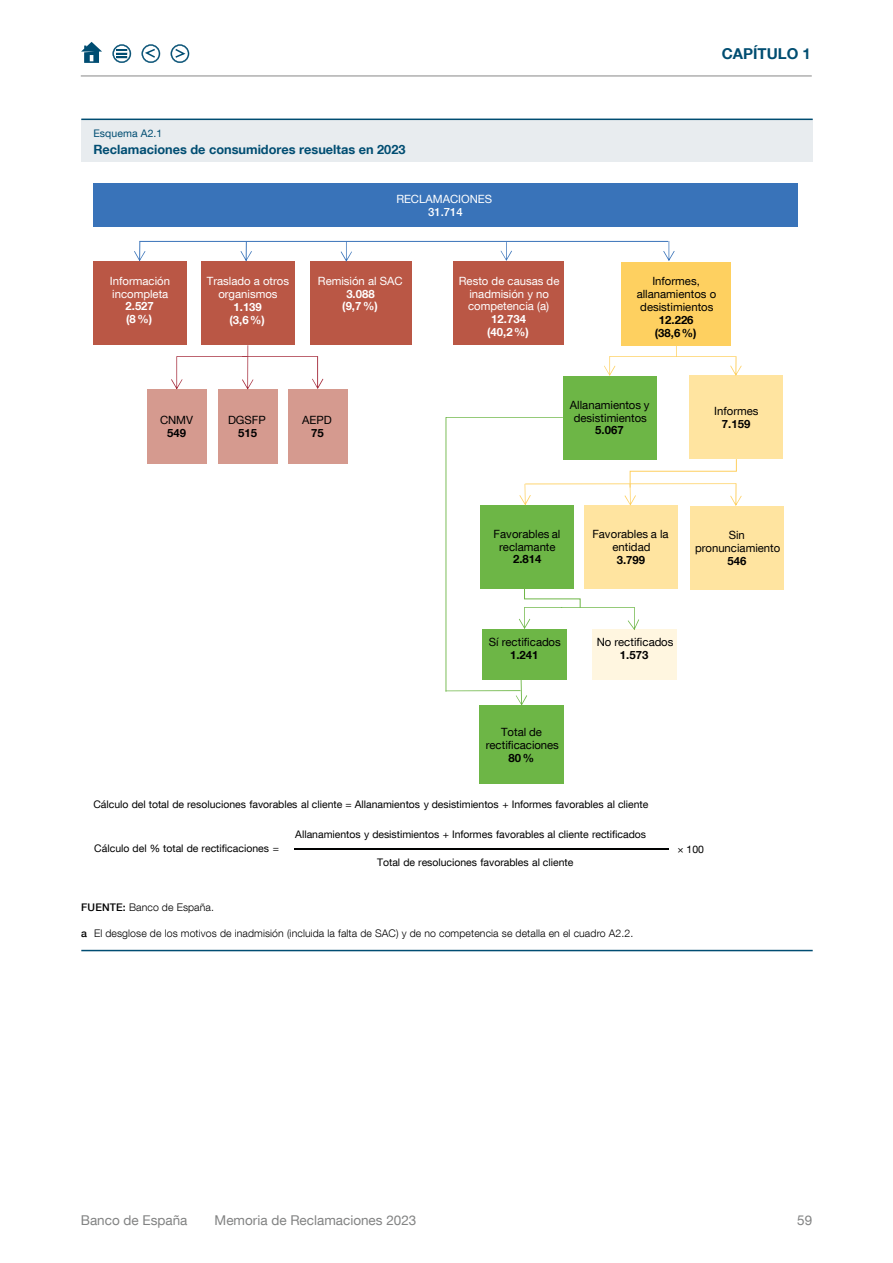
<style>
.page{position:relative;width:893px;height:1263px;background:#fff}
.page>*{position:absolute;margin:0;border:0;box-sizing:border-box;transform-origin:0 0}
.t1{font:700 15px "Bd E Neue Helvetica";color:#004d71}
.t2{font:13.5px "Bd E Neue Helvetica";color:#828383}
.t3{font:700 12.75px "Bd E Neue Helvetica";color:#004d72}
.t4{font:11.4px/12.9px "Bd E Neue Helvetica";color:#000;text-align:center}
.t5{font:11.4px/12.9px "Bd E Neue Helvetica";color:#fff;text-align:center}
.t6{font:10.5px "Bd E Neue Helvetica";color:#000}
.t7{font:300 10.5px "Bd E Neue Helvetica";letter-spacing:.01em;color:#000}
.t8{font:10.5px "Bd E Neue Helvetica";letter-spacing:.01em;color:#004d72}
.s1{font-weight:500}
.s2{font-weight:700}
</style>
<div class="page">
<hr style="left:81px;top:950px;width:732px;height:1px;background:#004d72">
<div style="left:93px;top:184px;width:705px;height:43px;background:#3973b9"></div>
<div style="left:93px;top:261px;width:93px;height:84px;background:#ba5745"></div>
<div style="left:310px;top:261px;width:101px;height:84px;background:#ba5745"></div>
<div style="left:201px;top:262px;width:93px;height:83px;background:#ba5745"></div>
<svg style="left:240px;top:242px;width:12px;height:19px"></svg>
<svg style="left:134px;top:242px;width:11px;height:19px"></svg>
<svg style="left:341px;top:242px;width:11px;height:20px"></svg>
<div style="left:288px;top:389px;width:59px;height:74px;background:#d59a8f"></div>
<div style="left:147px;top:389px;width:59px;height:75px;background:#d59a8f"></div>
<div style="left:218px;top:389px;width:59px;height:75px;background:#d59a8f"></div>
<svg style="left:663px;top:241px;width:12px;height:20px"></svg>
<div style="left:621px;top:262px;width:110px;height:84px;background:#fed060"></div>
<div style="left:563px;top:376px;width:93px;height:83px;background:#6db646"></div>
<div style="left:479px;top:705px;width:85px;height:79px;background:#6db646"></div>
<div style="left:690px;top:376px;width:93px;height:83px;background:#ffe4a0"></div>
<div style="left:690px;top:506px;width:94px;height:83px;background:#ffe4a0"></div>
<div style="left:454px;top:261px;width:110px;height:84px;background:#ba5745"></div>
<svg style="left:171px;top:345px;width:152px;height:44px"></svg>
<svg style="left:501px;top:242px;width:11px;height:19px"></svg>
<hr style="left:294px;top:848px;width:374px;height:2px;background:#010202">
<hr style="left:139px;top:241px;width:529px;height:1px;background:#3973b9">
<svg style="left:604px;top:346px;width:138px;height:30px"></svg>
<svg style="left:445px;top:417px;width:297px;height:288px"></svg>
<div style="left:81px;top:119px;width:732px;height:43px;background:#e8ecef"></div>
<hr style="left:81px;top:119px;width:732px;height:1px;background:#004d72">
<svg style="left:81px;top:42px;width:21px;height:21px"></svg>
<svg style="left:171px;top:44px;width:18px;height:19px"></svg>
<svg style="left:142px;top:44px;width:18px;height:19px"></svg>
<hr style="left:81px;top:76px;width:731px;height:1px;background:#878787">
<svg style="left:113px;top:44px;width:18px;height:19px"></svg>
<h1 class="t1" style="left:722px;top:44px;width:91px">CAPÍTULO 1</h1>
<p class="t8" style="left:93px;top:126px;width:71px">Esquema A2.1</p>
<p class="t3" style="left:93px;top:142px;width:314px">Reclamaciones de consumidores resueltas en 2023</p>
<p class="t5" style="left:396px;top:192px;width:97px">RECLAMACIONES<br><span class="s1">31.714</span></p>
<p class="t5" style="left:110px;top:274px;width:62px">Información incompleta<br><span class="s2">2.527<br>(8 %)</span></p>
<p class="t5" style="left:318px;top:274px;width:86px">Remisión al SAC<br><span class="s2">3.088<br>(9,7 %)</span></p>
<p class="t5" style="left:207px;top:274px;width:84px">Traslado a otros organismos<br><span class="s2">1.139<br>(3,6 %)</span></p>
<p class="t5" style="left:459px;top:274px;width:102px">Resto de causas de inadmisión y no competencia (a)<br><span class="s2">12.734<br>(40,2 %)</span></p>
<p class="t4" style="left:637px;top:275px;width:81px">Informes, allanamientos o desistimientos<br><span class="s2">12.226<br>(38,6%)</span></p>
<p class="t4" style="left:160px;top:413px;width:35px">CNMV<br><span class="s2">549</span></p>
<p class="t4" style="left:228px;top:413px;width:39px">DGSFP<br><span class="s2">515</span></p>
<p class="t4" style="left:302px;top:413px;width:31px">AEPD<br><span class="s2">75</span></p>
<p class="t4" style="left:570px;top:398px;width:81px">Allanamientos y desistimientos<br><span class="s2">5.067</span></p>
<p class="t4" style="left:714px;top:404px;width:46px">Informes<br><span class="s2">7.159</span></p>
<p class="t4" style="left:494px;top:527px;width:68px">Favorables al reclamante<br><span class="s2">2.814</span></p>
<p class="t4" style="left:592px;top:527px;width:78px">Favorables a la entidad<br><span class="s2">3.799</span></p>
<p class="t4" style="left:695px;top:528px;width:87px">Sin pronunciamiento<br><span class="s2">546</span></p>
<p class="t4" style="left:489px;top:635px;width:73px">Sí rectificados<br><span class="s2">1.241</span></p>
<p class="t4" style="left:597px;top:635px;width:78px">No rectificados<br><span class="s2">1.573</span></p>
<p class="t4" style="left:486px;top:725px;width:75px">Total de rectificaciones<br><span class="s2">80%</span></p>
<p class="t6" style="left:93px;top:798px;width:557px">Cálculo del total de resoluciones favorables al cliente = Allanamientos y desistimientos + Informes favorables al cliente</p>
<p class="t6" style="left:94px;top:842px;width:186px">Cálculo del % total de rectificaciones =</p>
<p class="t6" style="left:295px;top:827px;width:352px">Allanamientos y desistimientos + Informes favorables al cliente rectificados</p>
<p class="t6" style="left:377px;top:856px;width:198px">Total de resoluciones favorables al cliente</p>
<p class="t7" style="left:81px;top:901px;width:134px"><span class="s1">FUENTE:</span> Banco de España.</p>
<p class="t7" style="left:81px;top:926px;width:554px"><span class="s1">a</span> El desglose de los motivos de inadmisión (incluida la falta de SAC) y de no competencia se detalla en el cuadro A2.2.</p>
<p class="t6" style="left:677px;top:842px;width:28px">× 100</p>
<p class="t2" style="left:81px;top:1212px;width:108px">Banco de España</p>
<p class="t2" style="left:215px;top:1212px;width:203px">Memoria de Reclamaciones 2023</p>
<p class="t2" style="left:797px;top:1212px;width:17px">59</p>
</div>
